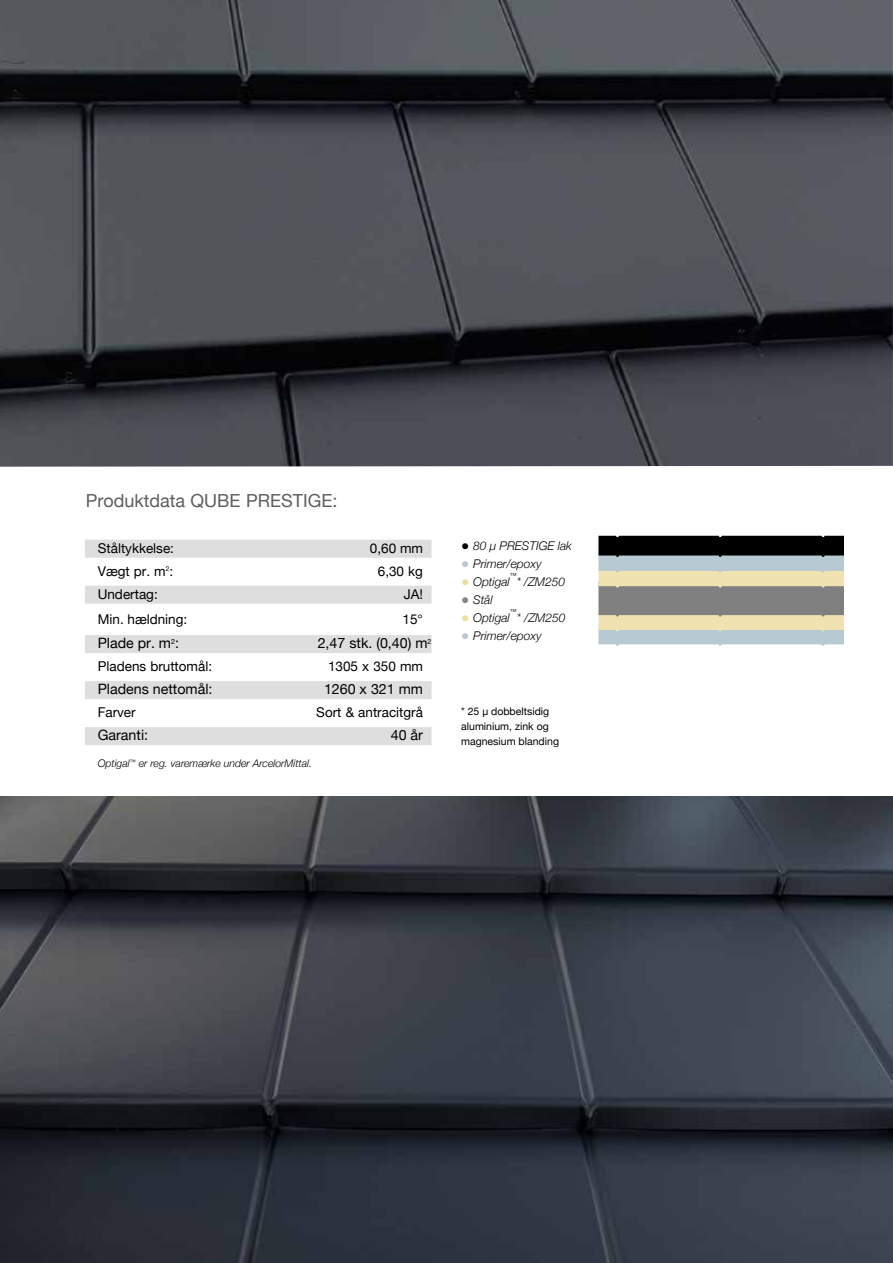
<style>
.page{position:relative;width:893px;height:1263px;background:#fff}
.page>*{position:absolute;margin:0;border:0;box-sizing:border-box;transform-origin:0 0}
.t1{font:18px "Helvetica Neue";color:#5f5e5e}
.t2{font:14.25px "Helvetica Neue";color:#000}
.t3{font:13.5px "Helvetica Neue";color:#000}
.t4{font:italic 300 12px "Helvetica Neue";color:#000}
.t5{font:10.5px/15px "Helvetica Neue";color:#000}
.t6{font:italic 300 10.5px "Helvetica Neue";color:#000}
.t7{font:italic 300 7.05px "Helvetica Neue";color:#000}
.s1{font-size:16.5px}
.s2{font-size:16.5px;color:#b7c9d1}
.s3{font-size:16.5px;color:#eede9f}
.s4{font-size:16.5px;color:#848483}
</style>
<div class="page">
<img style="left:0;top:796px;width:893px;height:467px">
<img style="left:0;top:0;width:893px;height:467px">
<div style="left:85px;top:540px;width:347px;height:18px;background:#dedede"></div>
<div style="left:85px;top:586px;width:347px;height:18px;background:#dedede"></div>
<div style="left:85px;top:635px;width:347px;height:18px;background:#dedede"></div>
<div style="left:85px;top:681px;width:347px;height:18px;background:#dedede"></div>
<div style="left:85px;top:727px;width:347px;height:18px;background:#dedede"></div>
<svg style="left:598px;top:536px;width:246px;height:110px;background:#9a9b8f"></svg>
<h1 class="t1" style="left:86px;top:488px;width:253px">Produktdata QUBE PRESTIGE:</h1>
<p class="t3" style="left:98px;top:538px;width:78px">Ståltykkelse:</p>
<p class="t3" style="left:370px;top:538px;width:55px">0,60 mm</p>
<p class="t3" style="left:98px;top:561px;width:77px">Vægt pr. m<sup>2</sup>:</p>
<p class="t3" style="left:378px;top:561px;width:47px">6,30 kg</p>
<p class="t3" style="left:98px;top:584px;width:62px">Undertag:</p>
<p class="t3" style="left:404px;top:584px;width:21px">JA!</p>
<p class="t3" style="left:98px;top:609px;width:91px">Min. hældning:</p>
<p class="t3" style="left:403px;top:609px;width:22px">15°</p>
<p class="t2" style="left:98px;top:633px;width:83px">Plade pr. m<sup>2</sup>:</p>
<p class="t2" style="left:318px;top:633px;width:115px">2,47 stk. (0,40) m<sup>2</sup></p>
<p class="t3" style="left:98px;top:657px;width:116px">Pladens bruttomål:</p>
<p class="t3" style="left:328px;top:657px;width:96px">1305 x 350 mm</p>
<p class="t2" style="left:98px;top:679px;width:116px">Pladens nettomål:</p>
<p class="t2" style="left:324px;top:679px;width:101px">1260 x 321 mm</p>
<p class="t3" style="left:98px;top:703px;width:39px">Farver</p>
<p class="t3" style="left:316px;top:703px;width:108px">Sort &amp; antracitgrå</p>
<p class="t2" style="left:98px;top:725px;width:52px">Garanti:</p>
<p class="t2" style="left:391px;top:725px;width:34px">40 år</p>
<p class="t6" style="left:98px;top:755px;width:216px">Optigal<sup>™</sup> er reg. varemærke under ArcelorMittal.</p>
<p class="t4" style="left:461px;top:536px;width:112px"><span class="s1">•</span> 80 µ PRESTIGE lak</p>
<p class="t4" style="left:461px;top:554px;width:82px"><span class="s2">•</span> Primer/epoxy</p>
<p class="t4" style="left:461px;top:572px;width:50px"><span class="s3">•</span> Optigal</p>
<p class="t7" style="left:510px;top:569px;width:8px">™</p>
<p class="t4" style="left:517px;top:572px;width:50px">* /ZM250</p>
<p class="t4" style="left:461px;top:590px;width:33px"><span class="s4">•</span> Stål</p>
<p class="t4" style="left:461px;top:608px;width:50px"><span class="s3">•</span> Optigal</p>
<p class="t7" style="left:510px;top:605px;width:8px">™</p>
<p class="t4" style="left:517px;top:608px;width:50px">* /ZM250</p>
<p class="t4" style="left:461px;top:626px;width:82px"><span class="s2">•</span> Primer/epoxy</p>
<p class="t5" style="left:461px;top:704px;width:99px">* 25 µ dobbeltsidig aluminium, zink og magnesium blanding</p>
</div>
